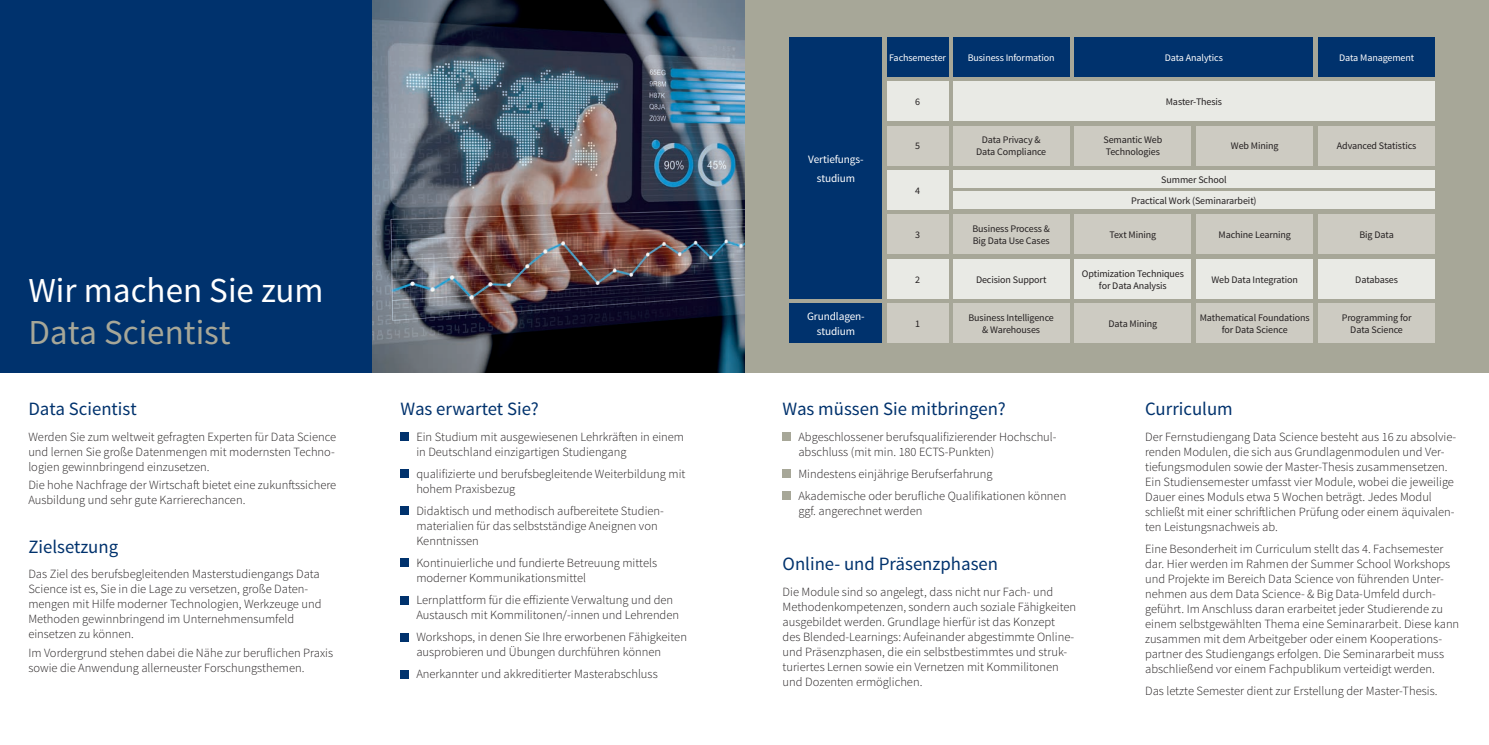
<style>
.page{position:relative;width:1489px;height:745px;background:#fff}
.page>*{position:absolute;margin:0;border:0;box-sizing:border-box;transform-origin:0 0}
.t1{font:35px "Source Sans Pro";color:#fff}
.t2{font:35px "Source Sans Pro";color:#a7a798}
.t3{font:18.75px "Source Sans Pro";color:#00326d}
.t4{font:300 12.5px/15px "Source Sans Pro";color:#231f20}
.t5{font:11.25px/18.8px "Source Sans Pro";letter-spacing:-.01em;color:#fff;text-align:center}
.t6{font:10px/12px "Source Sans Pro";letter-spacing:-.01em;color:#231f20;text-align:center}
.t7{font:10px "Source Sans Pro";letter-spacing:-.01em;color:#fff}
</style>
<div class="page">
<div style="left:0;top:0;width:372px;height:372px;background:#00326d"></div>
<div style="left:400px;top:432px;width:9px;height:8px;background:#00326d"></div>
<div style="left:400px;top:469px;width:9px;height:8px;background:#00326d"></div>
<div style="left:400px;top:506px;width:9px;height:8px;background:#00326d"></div>
<div style="left:400px;top:558px;width:9px;height:8px;background:#00326d"></div>
<div style="left:400px;top:595px;width:9px;height:8px;background:#00326d"></div>
<div style="left:400px;top:632px;width:9px;height:9px;background:#00326d"></div>
<div style="left:400px;top:669px;width:9px;height:9px;background:#00326d"></div>
<div style="left:782px;top:432px;width:8px;height:8px;background:#a7a798"></div>
<div style="left:782px;top:469px;width:8px;height:8px;background:#a7a798"></div>
<div style="left:782px;top:491px;width:8px;height:8px;background:#a7a798"></div>
<div style="left:744px;top:0;width:744px;height:372px;background:#a7a798"></div>
<div style="left:789px;top:37px;width:93px;height:261px;background:#00326d"></div>
<div style="left:789px;top:303px;width:93px;height:40px;background:#00326d"></div>
<div style="left:886px;top:82px;width:62px;height:39px;background:#e9eae5"></div>
<div style="left:886px;top:126px;width:62px;height:39px;background:#cdcbc2"></div>
<div style="left:886px;top:170px;width:62px;height:40px;background:#e9eae5"></div>
<div style="left:886px;top:214px;width:62px;height:40px;background:#cdcbc2"></div>
<div style="left:886px;top:259px;width:62px;height:39px;background:#e9eae5"></div>
<div style="left:953px;top:82px;width:481px;height:39px;background:#e9eae5"></div>
<div style="left:886px;top:303px;width:62px;height:40px;background:#cdcbc2"></div>
<div style="left:952px;top:170px;width:482px;height:18px;background:#e9eae5"></div>
<div style="left:953px;top:191px;width:481px;height:18px;background:#e9eae5"></div>
<div style="left:886px;top:37px;width:62px;height:40px;background:#00326d"></div>
<div style="left:1318px;top:303px;width:116px;height:40px;background:#cdcbc2"></div>
<div style="left:1196px;top:303px;width:116px;height:40px;background:#cdcbc2"></div>
<div style="left:1074px;top:303px;width:116px;height:40px;background:#cdcbc2"></div>
<div style="left:952px;top:303px;width:117px;height:40px;background:#cdcbc2"></div>
<div style="left:1318px;top:259px;width:116px;height:39px;background:#e9eae5"></div>
<div style="left:1196px;top:259px;width:116px;height:39px;background:#e9eae5"></div>
<div style="left:1074px;top:259px;width:116px;height:39px;background:#e9eae5"></div>
<div style="left:952px;top:259px;width:117px;height:39px;background:#e9eae5"></div>
<div style="left:1318px;top:214px;width:116px;height:40px;background:#cdcbc2"></div>
<div style="left:1196px;top:214px;width:116px;height:40px;background:#cdcbc2"></div>
<div style="left:1074px;top:214px;width:116px;height:40px;background:#cdcbc2"></div>
<div style="left:952px;top:214px;width:117px;height:40px;background:#cdcbc2"></div>
<div style="left:1318px;top:126px;width:116px;height:39px;background:#cdcbc2"></div>
<div style="left:1196px;top:126px;width:116px;height:39px;background:#cdcbc2"></div>
<div style="left:1074px;top:126px;width:116px;height:39px;background:#cdcbc2"></div>
<div style="left:952px;top:126px;width:117px;height:39px;background:#cdcbc2"></div>
<div style="left:952px;top:37px;width:117px;height:40px;background:#00326d"></div>
<div style="left:1074px;top:37px;width:238px;height:40px;background:#00326d"></div>
<div style="left:1318px;top:37px;width:116px;height:40px;background:#00326d"></div>
<img style="left:372px;top:0;width:372px;height:372px">
<h1 class="t1" style="left:28px;top:268px;width:297px">Wir machen Sie zum</h1>
<h1 class="t2" style="left:28px;top:310px;width:204px">Data Scientist</h1>
<h2 class="t3" style="left:28px;top:397px;width:110px">Data Scientist</h2>
<p class="t4" style="left:28px;top:429px;width:309px;text-align:justify">Werden Sie zum weltweit gefragten Experten für Data Science und lernen Sie große Datenmengen mit modernsten Techno&shy;logien gewinnbringend einzusetzen.</p>
<p class="t4" style="left:28px;top:477px;width:309px">Die hohe Nachfrage der Wirtschaft bietet eine zukunftssichere<br>Ausbildung und sehr gute Karrierechancen.</p>
<h2 class="t3" style="left:28px;top:534px;width:91px">Zielsetzung</h2>
<p class="t4" style="left:28px;top:566px;width:295px">Das Ziel des berufsbegleitenden Masterstudiengangs Data Science ist es, Sie in die Lage zu versetzen, große Daten&shy;mengen mit Hilfe moderner Technologien, Werkzeuge und Methoden gewinnbringend im Unternehmensumfeld einsetzen zu können.</p>
<p class="t4" style="left:28px;top:645px;width:306px">Im Vordergrund stehen dabei die Nähe zur beruflichen Praxis sowie die Anwendung allerneuster Forschungsthemen.</p>
<h2 class="t3" style="left:400px;top:397px;width:140px">Was erwartet Sie?</h2>
<p class="t4" style="left:416px;top:429px;width:269px">Ein Studium mit ausgewiesenen Lehrkräften in einem in Deutschland einzigartigen Studiengang</p>
<p class="t4" style="left:416px;top:466px;width:270px">qualifizierte und berufsbegleitende Weiterbildung mit hohem Praxisbezug</p>
<p class="t4" style="left:416px;top:503px;width:249px">Didaktisch und methodisch aufbereitete Studien&shy;materialien für das selbstständige Aneignen von<br>Kenntnissen</p>
<p class="t4" style="left:416px;top:555px;width:242px">Kontinuierliche und fundierte Betreuung mittels moderner Kommunikationsmittel</p>
<p class="t4" style="left:416px;top:592px;width:264px">Lernplattform für die effiziente Verwaltung und den<br>Austausch mit Kommilitonen/-innen und Lehrenden</p>
<p class="t4" style="left:416px;top:629px;width:272px">Workshops, in denen Sie Ihre erworbenen Fähigkeiten ausprobieren und Übungen durchführen können</p>
<p class="t4" style="left:416px;top:666px;width:243px">Anerkannter und akkreditierter Masterabschluss</p>
<p class="t5" style="left:808px;top:150px;width:57px">Vertiefungs&shy;studium</p>
<p class="t5" style="left:807px;top:309px;width:59px;line-height:15px">Grundlagen&shy;studium</p>
<p class="t7" style="left:889px;top:51px;width:58px">Fachsemester</p>
<p class="t7" style="left:967px;top:51px;width:88px">Business Information</p>
<p class="t7" style="left:1164px;top:51px;width:60px">Data Analytics</p>
<p class="t7" style="left:1338px;top:51px;width:77px">Data Management</p>
<p class="t6" style="left:915px;top:96px;width:6px">6</p>
<p class="t6" style="left:915px;top:140px;width:6px">5</p>
<p class="t6" style="left:915px;top:184px;width:6px">4</p>
<p class="t6" style="left:915px;top:229px;width:6px">3</p>
<p class="t6" style="left:915px;top:273px;width:6px">2</p>
<p class="t6" style="left:1165px;top:96px;width:58px">Master-Thesis</p>
<p class="t6" style="left:976px;top:134px;width:72px">Data Privacy &amp;<br>Data Compliance</p>
<p class="t6" style="left:1103px;top:134px;width:60px;text-align:left">Semantic Web<br>Technologies</p>
<p class="t6" style="left:1230px;top:140px;width:49px">Web Mining</p>
<p class="t6" style="left:1336px;top:140px;width:81px">Advanced Statistics</p>
<p class="t6" style="left:1131px;top:169px;width:127px;line-height:20.6px">Summer School<br>Practical Work (Seminararbeit)</p>
<p class="t6" style="left:972px;top:223px;width:79px;text-align:left">Business Process &amp;<br>Big Data Use Cases</p>
<p class="t6" style="left:1109px;top:229px;width:48px">Text Mining</p>
<p class="t6" style="left:1218px;top:229px;width:74px">Machine Learning</p>
<p class="t6" style="left:1359px;top:229px;width:36px">Big Data</p>
<p class="t6" style="left:975px;top:273px;width:72px">Decision Support</p>
<p class="t6" style="left:1081px;top:267px;width:104px">Optimization Techniques for Data Analysis</p>
<p class="t6" style="left:1211px;top:273px;width:88px">Web Data Integration</p>
<p class="t6" style="left:1355px;top:273px;width:44px">Databases</p>
<p class="t6" style="left:915px;top:317px;width:6px">1</p>
<p class="t6" style="left:968px;top:311px;width:87px">Business Intelligence &amp; Warehouses</p>
<p class="t6" style="left:1108px;top:317px;width:50px">Data Mining</p>
<p class="t6" style="left:1199px;top:311px;width:111px">Mathematical Foundations for Data Science</p>
<p class="t6" style="left:1341px;top:311px;width:71px">Programming for<br>Data Science</p>
<h2 class="t3" style="left:782px;top:397px;width:225px">Was müssen Sie mitbringen?</h2>
<p class="t4" style="left:798px;top:429px;width:260px">Abgeschlossener berufsqualifizierender Hochschul&shy;abschluss (mit min. 180 ECTS-Punkten)</p>
<p class="t4" style="left:798px;top:462px;width:269px;line-height:22.1px">Mindestens einjährige Berufserfahrung<br>Akademische oder berufliche Qualifikationen können</p>
<p class="t4" style="left:798px;top:503px;width:125px">ggf. angerechnet werden</p>
<h2 class="t3" style="left:782px;top:552px;width:217px">Online- und Präsenzphasen</h2>
<p class="t4" style="left:782px;top:584px;width:295px">Die Module sind so angelegt, dass nicht nur Fach- und Methodenkompetenzen, sondern auch soziale Fähigkeiten ausgebildet werden. Grundlage hierfür ist das Konzept<br>des Blended-Learnings: Aufeinander abgestimmte Online&shy;und Präsenzphasen, die ein selbstbestimmtes und struk&shy;turiertes Lernen sowie ein Vernetzen mit Kommilitonen und Dozenten ermöglichen.</p>
<h2 class="t3" style="left:1144px;top:397px;width:89px">Curriculum</h2>
<p class="t4" style="left:1144px;top:429px;width:312px">Der Fernstudiengang Data Science besteht aus 16 zu absolvie&shy;renden Modulen, die sich aus Grundlagenmodulen und Ver&shy;tiefungsmodulen sowie der Master-Thesis zusammensetzen.<br>Ein Studiensemester umfasst vier Module, wobei die jeweilige Dauer eines Moduls etwa 5 Wochen beträgt. Jedes Modul schließt mit einer schriftlichen Prüfung oder einem äquivalen&shy;ten Leistungsnachweis ab.</p>
<p class="t4" style="left:1144px;top:541px;width:316px">Eine Besonderheit im Curriculum stellt das 4. Fachsemester dar. Hier werden im Rahmen der Summer School Workshops und Projekte im Bereich Data Science von führenden Unter&shy;nehmen aus dem Data Science- &amp; Big Data-Umfeld durch&shy;geführt. Im Anschluss daran erarbeitet jeder Studierende zu einem selbstgewählten Thema eine Seminararbeit. Diese kann zusammen mit dem Arbeitgeber oder einem Kooperations&shy;partner des Studiengangs erfolgen. Die Seminararbeit muss abschließend vor einem Fachpublikum verteidigt werden.</p>
<p class="t4" style="left:1144px;top:683px;width:294px">Das letzte Semester dient zur Erstellung der Master-Thesis.</p>
</div>
